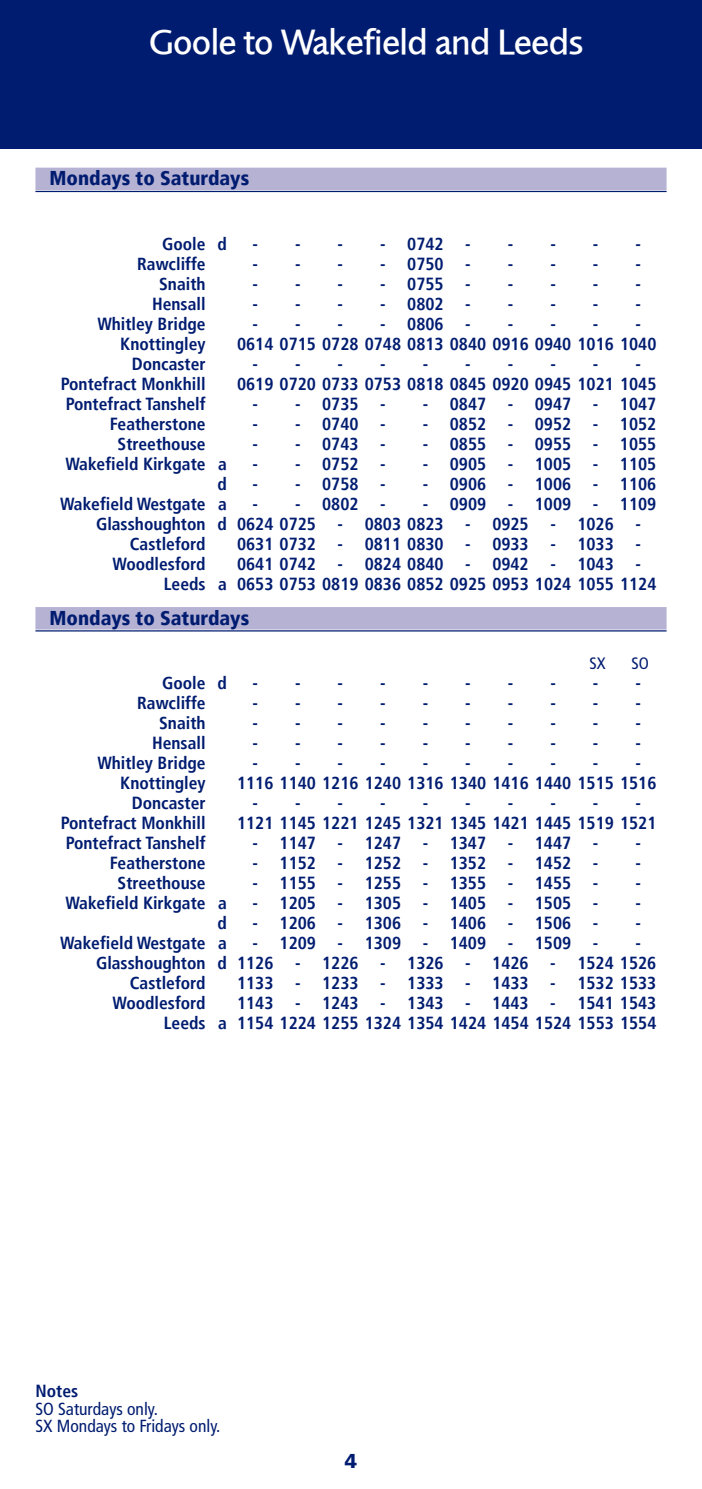
<style>
.page{position:relative;width:702px;height:1489px;background:#fff}
.page>*{position:absolute;margin:0;border:0;box-sizing:border-box;transform-origin:0 0}
.Table_Head{font:500 36.25px "Foundry Sans";letter-spacing:-.02em;color:#fff}
.Day_Head_Mon_-_Sat{font:900 condensed 20px "Frutiger LT";color:#001c70}
.Folio_Right{font:900 20px "Frutiger LT";color:#001c70}
.Table_Text{font:700 condensed 17.5px "Frutiger LT";color:#001c70}
.Notes{font:condensed 17.5px "Frutiger LT";color:#001c70}
.Notes_Head{font:700 condensed 17.5px "Frutiger LT";color:#001c70}
.Codes_-_Medium{font:condensed 16.5px "Frutiger LT";color:#001c70}
</style>
<div class="page">
<div style="left:0;top:0;width:702px;height:149px;background:#001c70"></div>
<div style="left:35px;top:168px;width:631px;height:22px;background:#b5b2d4"></div>
<hr style="left:35px;top:191px;width:631px;height:1px;background:#001c70">
<div style="left:35px;top:607px;width:631px;height:22px;background:#b5b2d4"></div>
<hr style="left:35px;top:630px;width:631px;height:1px;background:#001c70">
<p class="Table_Head" style="left:149px;top:21px;width:436px">Goole to Wakefield and Leeds</p>
<p class="Day_Head_Mon_-_Sat" style="left:50px;top:166px;width:201px">Mondays to Saturdays</p>
<p class="Table_Text" style="left:162px;top:233px;width:66px">Goole d</p>
<p class="Table_Text" style="left:252px;top:233px;width:50px">- -</p>
<p class="Table_Text" style="left:337px;top:233px;width:135px">- - 0742 -</p>
<p class="Table_Text" style="left:507px;top:233px;width:50px">- -</p>
<p class="Table_Text" style="left:593px;top:233px;width:50px">- -</p>
<p class="Table_Text" style="left:137px;top:253px;width:70px">Rawcliffe</p>
<p class="Table_Text" style="left:252px;top:253px;width:50px">- -</p>
<p class="Table_Text" style="left:337px;top:253px;width:135px">- - 0750 -</p>
<p class="Table_Text" style="left:507px;top:253px;width:50px">- -</p>
<p class="Table_Text" style="left:593px;top:253px;width:50px">- -</p>
<p class="Table_Text" style="left:159px;top:273px;width:48px">Snaith</p>
<p class="Table_Text" style="left:252px;top:273px;width:50px">- -</p>
<p class="Table_Text" style="left:337px;top:273px;width:135px">- - 0755 -</p>
<p class="Table_Text" style="left:507px;top:273px;width:50px">- -</p>
<p class="Table_Text" style="left:593px;top:273px;width:50px">- -</p>
<p class="Table_Text" style="left:152px;top:293px;width:55px">Hensall</p>
<p class="Table_Text" style="left:252px;top:293px;width:50px">- -</p>
<p class="Table_Text" style="left:337px;top:293px;width:135px">- - 0802 -</p>
<p class="Table_Text" style="left:507px;top:293px;width:50px">- -</p>
<p class="Table_Text" style="left:593px;top:293px;width:50px">- -</p>
<p class="Table_Text" style="left:98px;top:313px;width:109px">Whitley Bridge</p>
<p class="Table_Text" style="left:252px;top:313px;width:50px">- -</p>
<p class="Table_Text" style="left:337px;top:313px;width:135px">- - 0806 -</p>
<p class="Table_Text" style="left:507px;top:313px;width:50px">- -</p>
<p class="Table_Text" style="left:593px;top:313px;width:50px">- -</p>
<p class="Table_Text" style="left:120px;top:333px;width:87px">Knottingley</p>
<p class="Table_Text" style="left:237px;top:333px;width:421px">0614 0715 0728 0748 0813 0840 0916 0940 1016 1040</p>
<p class="Table_Text" style="left:132px;top:353px;width:75px">Doncaster</p>
<p class="Table_Text" style="left:252px;top:353px;width:50px">- -</p>
<p class="Table_Text" style="left:337px;top:353px;width:50px">- -</p>
<p class="Table_Text" style="left:422px;top:353px;width:50px">- -</p>
<p class="Table_Text" style="left:508px;top:353px;width:50px">- -</p>
<p class="Table_Text" style="left:593px;top:353px;width:50px">- -</p>
<p class="Table_Text" style="left:61px;top:373px;width:146px">Pontefract Monkhill</p>
<p class="Table_Text" style="left:237px;top:373px;width:421px">0619 0720 0733 0753 0818 0845 0920 0945 1021 1045</p>
<p class="Table_Text" style="left:66px;top:393px;width:141px">Pontefract Tanshelf</p>
<p class="Table_Text" style="left:252px;top:393px;width:135px">- - 0735 -</p>
<p class="Table_Text" style="left:422px;top:393px;width:235px">- 0847 - 0947 - 1047</p>
<p class="Table_Text" style="left:110px;top:413px;width:97px">Featherstone</p>
<p class="Table_Text" style="left:252px;top:413px;width:135px">- - 0740 -</p>
<p class="Table_Text" style="left:422px;top:413px;width:235px">- 0852 - 0952 - 1052</p>
<p class="Table_Text" style="left:118px;top:433px;width:89px">Streethouse</p>
<p class="Table_Text" style="left:252px;top:433px;width:135px">- - 0743 -</p>
<p class="Table_Text" style="left:422px;top:433px;width:235px">- 0855 - 0955 - 1055</p>
<p class="Table_Text" style="left:65px;top:453px;width:163px">Wakefield Kirkgate a</p>
<p class="Table_Text" style="left:252px;top:453px;width:135px">- - 0752 -</p>
<p class="Table_Text" style="left:422px;top:453px;width:235px">- 0905 - 1005 - 1105</p>
<p class="Table_Text" style="left:217px;top:473px;width:11px">d</p>
<p class="Table_Text" style="left:252px;top:473px;width:135px">- - 0758 -</p>
<p class="Table_Text" style="left:422px;top:473px;width:235px">- 0906 - 1006 - 1106</p>
<p class="Table_Text" style="left:60px;top:493px;width:168px">Wakefield Westgate a</p>
<p class="Table_Text" style="left:252px;top:493px;width:135px">- - 0802 -</p>
<p class="Table_Text" style="left:422px;top:493px;width:235px">- 0909 - 1009 - 1109</p>
<p class="Table_Text" style="left:96px;top:513px;width:546px">Glasshoughton d 0624 0725 - 0803 0823 - 0925 - 1026 -</p>
<p class="Table_Text" style="left:130px;top:533px;width:77px">Castleford</p>
<p class="Table_Text" style="left:237px;top:533px;width:405px">0631 0732 - 0811 0830 - 0933 - 1033 -</p>
<p class="Table_Text" style="left:113px;top:553px;width:95px">Woodlesford</p>
<p class="Table_Text" style="left:237px;top:553px;width:405px">0641 0742 - 0824 0840 - 0942 - 1043 -</p>
<p class="Table_Text" style="left:164px;top:573px;width:494px">Leeds a 0653 0753 0819 0836 0852 0925 0953 1024 1055 1124</p>
<p class="Day_Head_Mon_-_Sat" style="left:50px;top:605px;width:201px">Mondays to Saturdays</p>
<p class="Codes_-_Medium" style="left:589px;top:654px;width:18px">SX</p>
<p class="Codes_-_Medium" style="left:631px;top:654px;width:19px">SO</p>
<p class="Table_Text" style="left:162px;top:672px;width:66px">Goole d</p>
<p class="Table_Text" style="left:252px;top:672px;width:50px">- -</p>
<p class="Table_Text" style="left:337px;top:672px;width:50px">- -</p>
<p class="Table_Text" style="left:422px;top:672px;width:50px">- -</p>
<p class="Table_Text" style="left:508px;top:672px;width:50px">- -</p>
<p class="Table_Text" style="left:593px;top:672px;width:50px">- -</p>
<p class="Table_Text" style="left:137px;top:692px;width:70px">Rawcliffe</p>
<p class="Table_Text" style="left:252px;top:692px;width:50px">- -</p>
<p class="Table_Text" style="left:337px;top:692px;width:50px">- -</p>
<p class="Table_Text" style="left:422px;top:692px;width:50px">- -</p>
<p class="Table_Text" style="left:508px;top:692px;width:50px">- -</p>
<p class="Table_Text" style="left:593px;top:692px;width:50px">- -</p>
<p class="Table_Text" style="left:159px;top:712px;width:48px">Snaith</p>
<p class="Table_Text" style="left:252px;top:712px;width:50px">- -</p>
<p class="Table_Text" style="left:337px;top:712px;width:50px">- -</p>
<p class="Table_Text" style="left:422px;top:712px;width:50px">- -</p>
<p class="Table_Text" style="left:508px;top:712px;width:50px">- -</p>
<p class="Table_Text" style="left:593px;top:712px;width:50px">- -</p>
<p class="Table_Text" style="left:152px;top:732px;width:55px">Hensall</p>
<p class="Table_Text" style="left:252px;top:732px;width:50px">- -</p>
<p class="Table_Text" style="left:337px;top:732px;width:50px">- -</p>
<p class="Table_Text" style="left:422px;top:732px;width:50px">- -</p>
<p class="Table_Text" style="left:508px;top:732px;width:50px">- -</p>
<p class="Table_Text" style="left:593px;top:732px;width:50px">- -</p>
<p class="Table_Text" style="left:98px;top:752px;width:109px">Whitley Bridge</p>
<p class="Table_Text" style="left:252px;top:752px;width:50px">- -</p>
<p class="Table_Text" style="left:337px;top:752px;width:50px">- -</p>
<p class="Table_Text" style="left:422px;top:752px;width:50px">- -</p>
<p class="Table_Text" style="left:508px;top:752px;width:50px">- -</p>
<p class="Table_Text" style="left:593px;top:752px;width:50px">- -</p>
<p class="Table_Text" style="left:120px;top:772px;width:87px">Knottingley</p>
<p class="Table_Text" style="left:237px;top:772px;width:421px">1116 1140 1216 1240 1316 1340 1416 1440 1515 1516</p>
<p class="Table_Text" style="left:132px;top:792px;width:75px">Doncaster</p>
<p class="Table_Text" style="left:252px;top:792px;width:50px">- -</p>
<p class="Table_Text" style="left:337px;top:792px;width:50px">- -</p>
<p class="Table_Text" style="left:422px;top:792px;width:50px">- -</p>
<p class="Table_Text" style="left:508px;top:792px;width:50px">- -</p>
<p class="Table_Text" style="left:593px;top:792px;width:50px">- -</p>
<p class="Table_Text" style="left:61px;top:812px;width:146px">Pontefract Monkhill</p>
<p class="Table_Text" style="left:237px;top:812px;width:421px">1121 1145 1221 1245 1321 1345 1421 1445 1519 1521</p>
<p class="Table_Text" style="left:66px;top:832px;width:141px">Pontefract Tanshelf</p>
<p class="Table_Text" style="left:252px;top:832px;width:347px">- 1147 - 1247 - 1347 - 1447 -</p>
<p class="Table_Text" style="left:635px;top:832px;width:7px">-</p>
<p class="Table_Text" style="left:110px;top:852px;width:97px">Featherstone</p>
<p class="Table_Text" style="left:252px;top:852px;width:347px">- 1152 - 1252 - 1352 - 1452 -</p>
<p class="Table_Text" style="left:635px;top:852px;width:7px">-</p>
<p class="Table_Text" style="left:118px;top:872px;width:89px">Streethouse</p>
<p class="Table_Text" style="left:252px;top:872px;width:347px">- 1155 - 1255 - 1355 - 1455 -</p>
<p class="Table_Text" style="left:635px;top:872px;width:7px">-</p>
<p class="Table_Text" style="left:65px;top:892px;width:163px">Wakefield Kirkgate a</p>
<p class="Table_Text" style="left:252px;top:892px;width:347px">- 1205 - 1305 - 1405 - 1505 -</p>
<p class="Table_Text" style="left:635px;top:892px;width:7px">-</p>
<p class="Table_Text" style="left:217px;top:912px;width:11px">d</p>
<p class="Table_Text" style="left:252px;top:912px;width:347px">- 1206 - 1306 - 1406 - 1506 -</p>
<p class="Table_Text" style="left:635px;top:912px;width:7px">-</p>
<p class="Table_Text" style="left:60px;top:932px;width:168px">Wakefield Westgate a</p>
<p class="Table_Text" style="left:252px;top:932px;width:347px">- 1209 - 1309 - 1409 - 1509 -</p>
<p class="Table_Text" style="left:635px;top:932px;width:7px">-</p>
<p class="Table_Text" style="left:96px;top:952px;width:562px">Glasshoughton d 1126 - 1226 - 1326 - 1426 - 1524 1526</p>
<p class="Table_Text" style="left:130px;top:972px;width:77px">Castleford</p>
<p class="Table_Text" style="left:237px;top:972px;width:421px">1133 - 1233 - 1333 - 1433 - 1532 1533</p>
<p class="Table_Text" style="left:113px;top:992px;width:95px">Woodlesford</p>
<p class="Table_Text" style="left:237px;top:992px;width:421px">1143 - 1243 - 1343 - 1443 - 1541 1543</p>
<p class="Table_Text" style="left:164px;top:1012px;width:494px">Leeds a 1154 1224 1255 1324 1354 1424 1454 1524 1553 1554</p>
<p class="Notes_Head" style="left:35px;top:1380px;width:44px">Notes</p>
<p class="Notes" style="left:35px;top:1398px;width:124px">SO Saturdays only.</p>
<p class="Notes" style="left:35px;top:1415px;width:186px">SX Mondays to Fridays only.</p>
<p class="Folio_Right" style="left:345px;top:1448px;width:14px">4</p>
</div>
